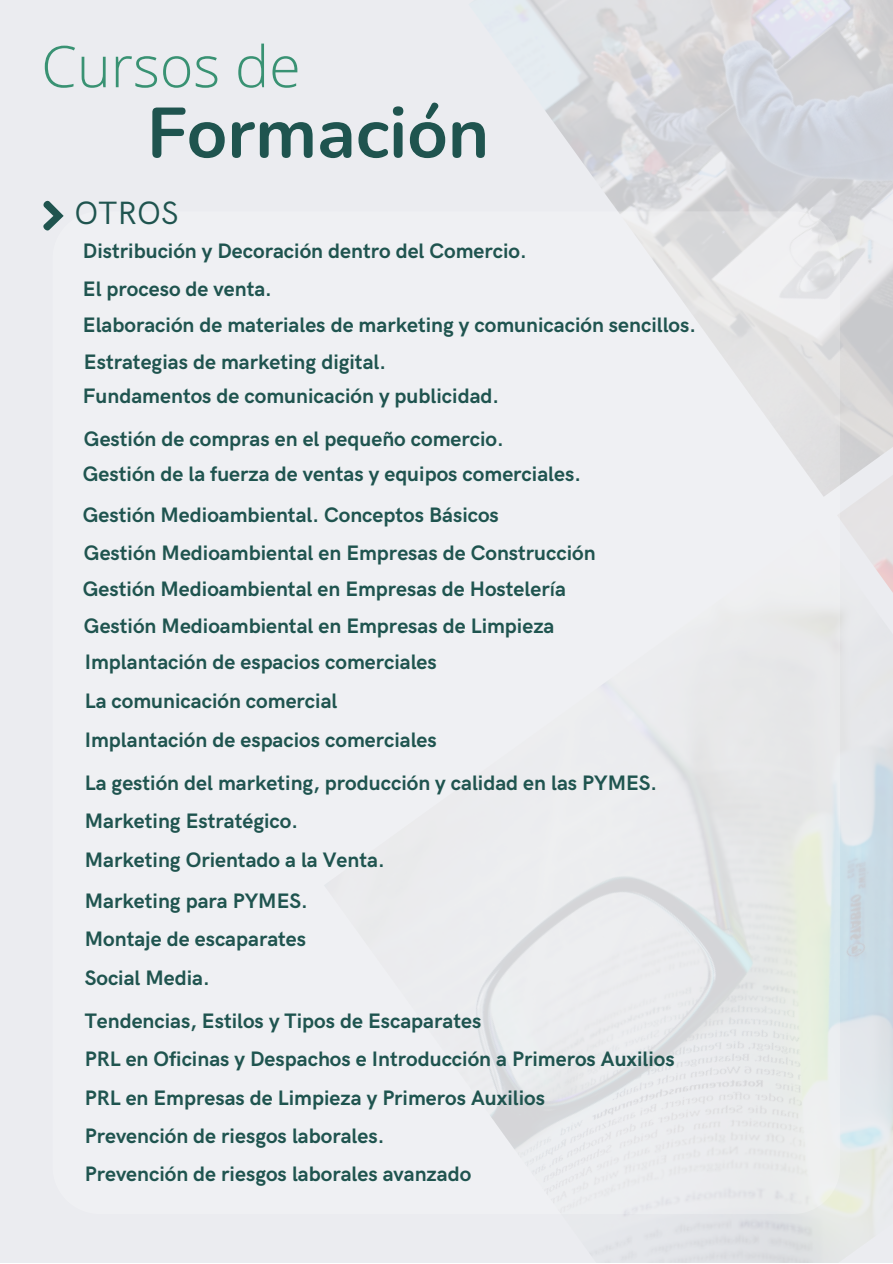
<style>
.page{position:relative;width:893px;height:1264px;background:#fff}
.page>*{position:absolute;margin:0;border:0;box-sizing:border-box;transform-origin:0 0}
.t1{font:700 70.65px "Nunito";color:#1f544f}
.t2{font:300 57.45px "Open Sans";color:#399273}
.t3{font:32.4px "HK Grotesk";color:#1f544f}
.t4{font:700 21px "HK Grotesk";color:#1f544f}
</style>
<div class="page">
<div style="left:0;top:0;width:892px;height:1262px;background:#ebecf0"></div>
<svg style="left:476px;top:211px;width:364px;height:1002px"></svg>
<svg style="left:43px;top:200px;width:21px;height:31px"></svg>
<p class="t2" style="left:41px;top:26px;width:261px">Cursos de</p>
<p class="t1" style="left:147px;top:86px;width:344px">Formación</p>
<p class="t3" style="left:74px;top:194px;width:106px">OTROS</p>
<p class="t4" style="left:83px;top:239px;width:445px">Distribución y Decoración dentro del Comercio.</p>
<p class="t4" style="left:83px;top:277px;width:190px">El proceso de venta.</p>
<p class="t4" style="left:83px;top:313px;width:614px">Elaboración de materiales de marketing y comunicación sencillos.</p>
<p class="t4" style="left:84px;top:349px;width:303px">Estrategias de marketing digital.</p>
<p class="t4" style="left:83px;top:384px;width:417px">Fundamentos de comunicación y publicidad.</p>
<p class="t4" style="left:84px;top:426px;width:421px">Gestión de compras en el pequeño comercio.</p>
<p class="t4" style="left:83px;top:461px;width:499px">Gestión de la fuerza de ventas y equipos comerciales.</p>
<p class="t4" style="left:83px;top:503px;width:417px">Gestión Medioambiental. Conceptos Básicos</p>
<p class="t4" style="left:84px;top:541px;width:513px">Gestión Medioambiental en Empresas de Construcción</p>
<p class="t4" style="left:83px;top:576px;width:484px">Gestión Medioambiental en Empresas de Hostelería</p>
<p class="t4" style="left:84px;top:614px;width:472px">Gestión Medioambiental en Empresas de Limpieza</p>
<p class="t4" style="left:85px;top:650px;width:353px">Implantación de espacios comerciales</p>
<p class="t4" style="left:85px;top:689px;width:254px">La comunicación comercial</p>
<p class="t4" style="left:85px;top:727px;width:353px">Implantación de espacios comerciales</p>
<p class="t4" style="left:85px;top:770px;width:574px">La gestión del marketing, producción y calidad en las PYMES.</p>
<p class="t4" style="left:85px;top:809px;width:215px">Marketing Estratégico.</p>
<p class="t4" style="left:85px;top:847px;width:301px">Marketing Orientado a la Venta.</p>
<p class="t4" style="left:85px;top:888px;width:224px">Marketing para PYMES.</p>
<p class="t4" style="left:85px;top:927px;width:223px">Montaje de escaparates</p>
<p class="t4" style="left:85px;top:965px;width:126px">Social Media.</p>
<p class="t4" style="left:85px;top:1008px;width:398px">Tendencias, Estilos y Tipos de Escaparates</p>
<p class="t4" style="left:85px;top:1047px;width:591px">PRL en Oficinas y Despachos e Introducción a Primeros Auxilios</p>
<p class="t4" style="left:85px;top:1085px;width:461px">PRL en Empresas de Limpieza y Primeros Auxilios</p>
<p class="t4" style="left:85px;top:1124px;width:301px">Prevención de riesgos laborales.</p>
<p class="t4" style="left:85px;top:1161px;width:388px">Prevención de riesgos laborales avanzado</p>
</div>
